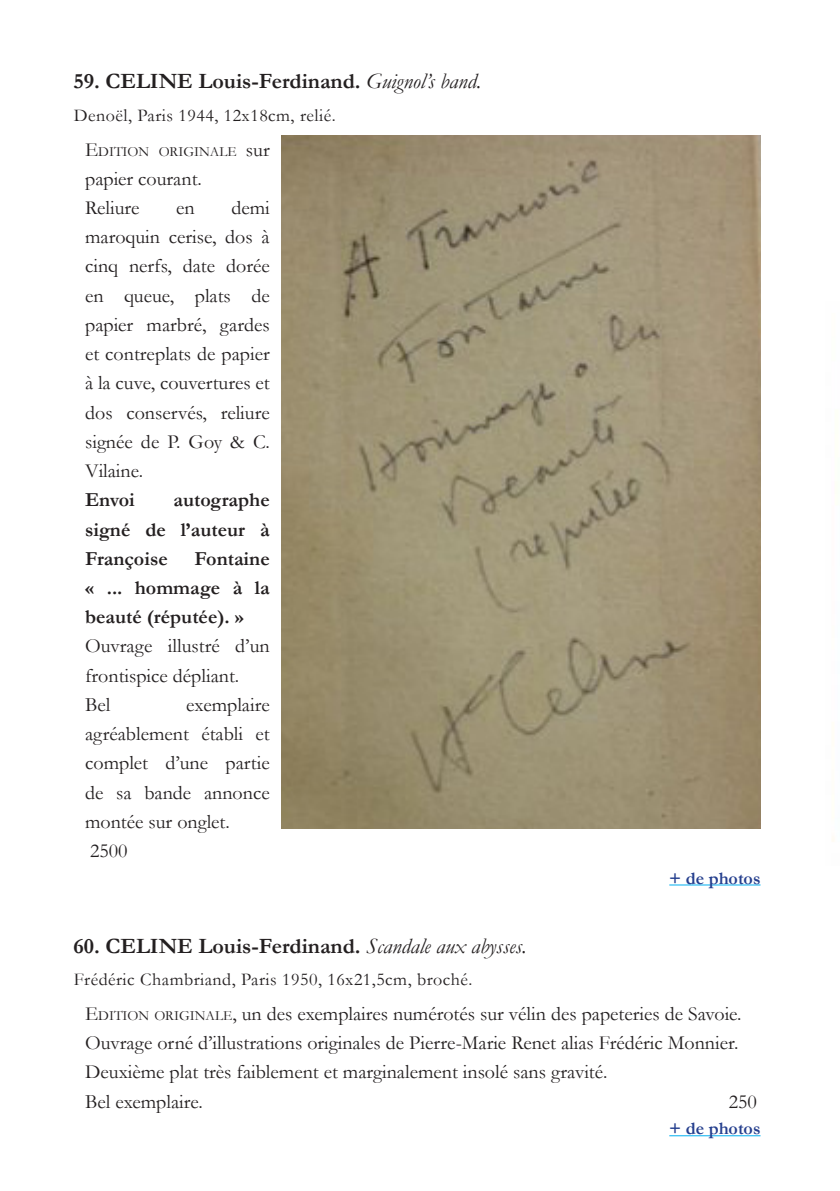
<style>
.page{position:relative;width:840px;height:1191px;background:#fff}
.page>*{position:absolute;margin:0;border:0;box-sizing:border-box;transform-origin:0 0}
.t1{font:700 22px "Garamond";color:#231f20}
.t2{font:20px/29.2px "Garamond";color:#231f20}
.t3{font:700 20px/29.2px "Garamond";color:#231f20;text-align:justify}
.t4{font:18px "Garamond";letter-spacing:.025em;color:#231f20}
.t5{font:700 18px "Garamond";color:#253f8e}
.t6{font:14px "Garamond";color:#231f20}
.s1{font-weight:400;font-style:italic}
.s2{font-size:20px}
.s3{font-style:inherit}
.s4{font-size:14px}
</style>
<div class="page">
<hr style="left:669px;top:884px;width:91px;height:1px;background:#00b0f0">
<hr style="left:669px;top:1135px;width:91px;height:1px;background:#00b0f0">
<img style="left:281px;top:136px;width:479px;height:692px">
<p class="t1" style="left:74px;top:66px;width:409px">59. CELINE Louis-Ferdinand. <span class="s1">Guignol’s band.</span></p>
<p class="t4" style="left:74px;top:103px;width:263px">Denoël, Paris 1944, 12x18cm, relié.</p>
<p class="t6" style="left:85px;top:142px;width:186px"><span class="s2">E</span>DITION ORIGINALE <span class="s2">sur</span></p>
<p class="t2" style="left:85px;top:163px;width:118px">papier courant.<br>Reliure</p>
<p class="t2" style="left:85px;top:192px;width:186px;text-align:justify;text-indent:146px">demi maroquin cerise, dos à cinq nerfs, date dorée en queue, plats de papier marbré, gardes et contreplats de papier à la cuve, couvertures et dos conservés, reliure signée de P. Goy &amp; C.<br>Vilaine.</p>
<p class="t3" style="left:85px;top:485px;width:51px">Envoi</p>
<p class="t2" style="left:176px;top:192px;width:20px">en</p>
<p class="t3" style="left:85px;top:485px;width:186px;text-indent:88px">autographe signé de l’auteur à Françoise</p>
<p class="t3" style="left:85px;top:544px;width:186px;text-indent:109px">Fontaine « ... hommage à la beauté (réputée). »</p>
<p class="t2" style="left:85px;top:631px;width:186px">Ouvrage illustré d’un frontispice dépliant.<br>Bel</p>
<p class="t2" style="left:85px;top:689px;width:186px;text-indent:101px">exemplaire agréablement établi et complet d’une partie de sa bande annonce montée sur onglet.<br>2500</p>
<p class="t5" style="left:669px;top:865px;width:93px">+ de photos</p>
<p class="t1" style="left:74px;top:930px;width:454px">60. CELINE Louis-Ferdinand. <span class="s1">Scandale aux abysses.</span></p>
<p class="t4" style="left:74px;top:967px;width:400px">Frédéric Chambriand, Paris 1950, 16x21,5cm, broché.</p>
<p class="t2" style="left:85px;top:998px;width:657px"><span class="s3">E</span><span class="s4">DITION ORIGINALE</span>, un des exemplaires numérotés sur vélin des papeteries de Savoie.<br>Ouvrage orné d’illustrations originales de Pierre-Marie Renet alias Frédéric Monnier.<br>Deuxième plat très faiblement et marginalement insolé sans gravité.<br>Bel exemplaire.</p>
<p class="t2" style="left:728px;top:1086px;width:30px">250</p>
<p class="t5" style="left:669px;top:1116px;width:93px">+ de photos</p>
</div>
